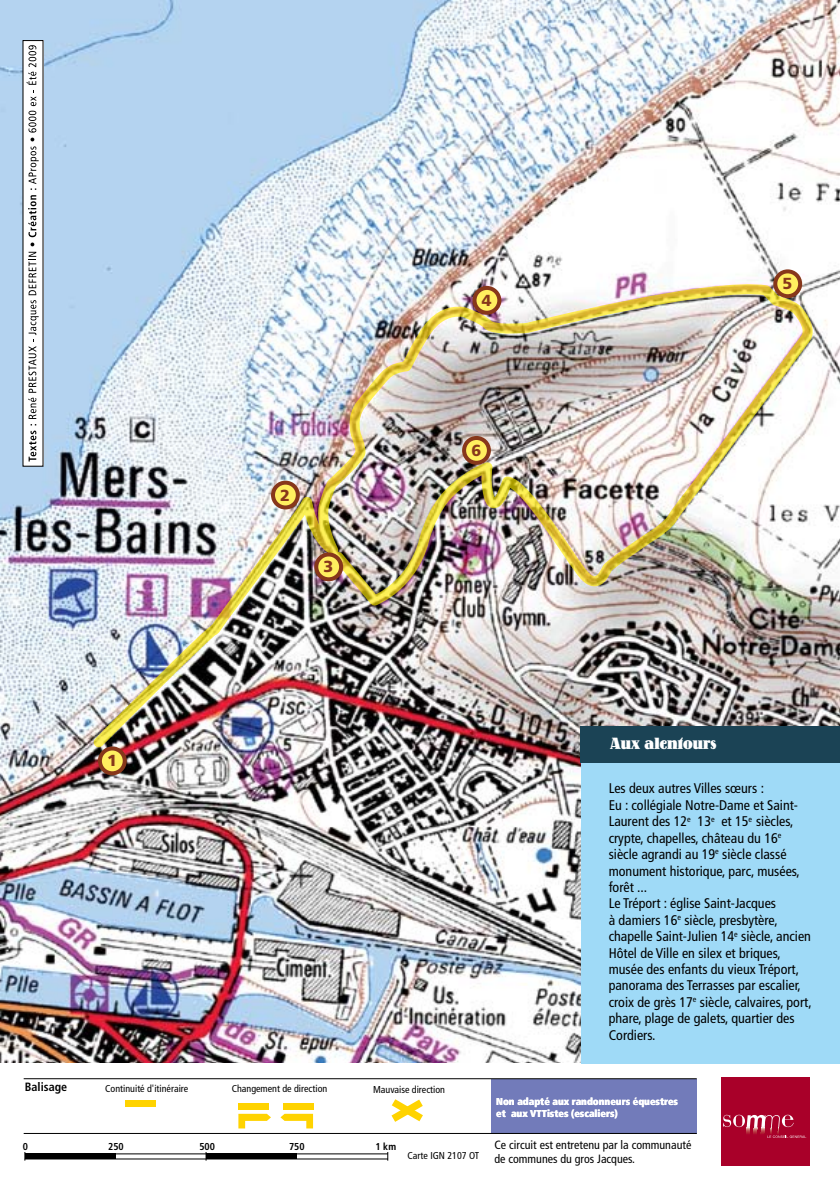
<style>
.page{position:relative;width:840px;height:1191px;background:#fff}
.page>*{position:absolute;margin:0;border:0;box-sizing:border-box;transform-origin:0 0}
.t1{font:500 16px "Lo Type";color:#fff}
.t2{font:900 16px "Frutiger";color:#87371b}
.t3{font:condensed 14px/16.4px "Frutiger";color:#000}
.t4{font:condensed 12px/14.4px "Frutiger";color:#000}
.t5{font:700 condensed 12px "Frutiger";color:#000}
.t6{font:condensed 10px "Frutiger";color:#000}
.t7{font:900 condensed 10px/12px "Frutiger";color:#fff}
.t8{font:700 condensed 10px "Frutiger";color:#000}
</style>
<div class="page">
<img style="left:0;top:0;width:839px;height:1062px">
<img style="left:92px;top:282px;width:722px;height:467px">
<svg style="left:273px;top:482px;width:25px;height:25px"></svg>
<div style="left:271px;top:480px;width:29px;height:29px;border:4px solid #87371b;border-radius:50%"></div>
<div style="left:316px;top:554px;width:25px;height:25px;background:#ffef5f;border-radius:50%"></div>
<div style="left:314px;top:552px;width:29px;height:29px;border:4px solid #87371b;border-radius:50%"></div>
<div style="left:474px;top:288px;width:25px;height:25px;background:#ffef5f;border-radius:50%"></div>
<div style="left:472px;top:286px;width:29px;height:29px;border:4px solid #87371b;border-radius:50%"></div>
<div style="left:464px;top:438px;width:24px;height:25px;background:#ffef5f;border-radius:50%"></div>
<div style="left:462px;top:436px;width:28px;height:29px;border:4px solid #87371b;border-radius:50%"></div>
<div style="left:100px;top:748px;width:25px;height:25px;background:#ffef5f;border-radius:50%"></div>
<div style="left:98px;top:746px;width:29px;height:29px;border:4px solid #87371b;border-radius:50%"></div>
<svg style="left:774px;top:271px;width:25px;height:25px"></svg>
<div style="left:772px;top:269px;width:29px;height:29px;border:4px solid #87371b;border-radius:50%"></div>
<div style="left:581px;top:760px;width:258px;height:303px;background:#9fdaf7"></div>
<div style="left:580px;top:726px;width:259px;height:37px;background:#1b4355"></div>
<hr style="left:25px;top:1158px;width:363px;height:1px;background:#000">
<hr style="left:25px;top:1153px;width:363px;height:1px;background:#000">
<div style="left:25px;top:1153px;width:91px;height:6px;background:#000"></div>
<div style="left:206px;top:1153px;width:90px;height:6px;background:#000"></div>
<svg style="left:391px;top:1099px;width:31px;height:22px"></svg>
<div style="left:238px;top:1103px;width:30px;height:7px;background:#ffd300"></div>
<svg style="left:238px;top:1113px;width:33px;height:15px"></svg>
<div style="left:283px;top:1103px;width:30px;height:7px;background:#ffd300"></div>
<svg style="left:280px;top:1113px;width:33px;height:15px"></svg>
<div style="left:126px;top:1100px;width:30px;height:7px;background:#ffd300"></div>
<div style="left:491px;top:1078px;width:205px;height:55px;background:#727bba"></div>
<hr style="left:24px;top:1078px;width:672px;height:1px;background:#000">
<hr style="left:24px;top:1133px;width:672px;height:1px;background:#000">
<div style="left:23px;top:41px;width:20px;height:425px;background:#fff"></div>
<svg style="left:28px;top:252px;width:11px;height:209px"></svg>
<svg style="left:27px;top:45px;width:12px;height:201px"></svg>
<div style="left:720px;top:1077px;width:88px;height:89px;background:#a90029"></div>
<svg style="left:723px;top:1114px;width:70px;height:13px"></svg>
<svg style="left:767px;top:1135px;width:38px;height:3px"></svg>
<p class="t2" style="left:280px;top:485px;width:11px">2</p>
<p class="t2" style="left:323px;top:557px;width:11px">3</p>
<p class="t2" style="left:481px;top:291px;width:11px">4</p>
<p class="t2" style="left:471px;top:441px;width:11px">6</p>
<p class="t2" style="left:782px;top:274px;width:11px">5</p>
<p class="t2" style="left:107px;top:751px;width:11px">1</p>
<p class="t5" style="left:25px;top:1080px;width:44px">Balisage</p>
<p class="t6" style="left:105px;top:1082px;width:84px">Continuité d'itinéraire</p>
<p class="t6" style="left:231px;top:1082px;width:97px">Changement de direction</p>
<p class="t6" style="left:373px;top:1083px;width:73px">Mauvaise direction</p>
<p class="t1" style="left:610px;top:734px;width:107px">Aux alentours</p>
<p class="t3" style="left:608px;top:780px;width:204px">Les deux autres Villes sœurs :<br>Eu : collégiale Notre-Dame et Saint-<br>Laurent des 12<sup>e</sup> 13<sup>e</sup> et 15<sup>e</sup> siècles, crypte, chapelles, château du 16<sup>e </sup>siècle agrandi au 19<sup>e</sup> siècle classé monument historique, parc, musées, forêt ...<br>Le Tréport : église Saint-Jacques<br>à damiers 16<sup>e</sup> siècle, presbytère, chapelle Saint-Julien 14<sup>e</sup> siècle, ancien<br>Hôtel de Ville en silex et briques, musée des enfants du vieux Tréport, panorama des Terrasses par escalier, croix de grès 17<sup>e</sup> siècle, calvaires, port, phare, plage de galets, quartier des<br>Cordiers.</p>
<p class="t7" style="left:496px;top:1095px;width:183px">Non adapté aux randonneurs équestres et aux VTTistes (escaliers)</p>
<p class="t8" style="left:108px;top:1140px;width:17px">250</p>
<p class="t8" style="left:375px;top:1140px;width:22px">1 km</p>
<p class="t8" style="left:23px;top:1140px;width:7px">0</p>
<p class="t8" style="left:199px;top:1140px;width:17px">500</p>
<p class="t8" style="left:289px;top:1140px;width:17px">750</p>
<p class="t6" style="left:407px;top:1149px;width:73px">Carte IGN 2107 OT</p>
<p class="t4" style="left:494px;top:1137px;width:198px">Ce circuit est entretenu par la communauté de communes du gros Jacques.</p>
</div>
